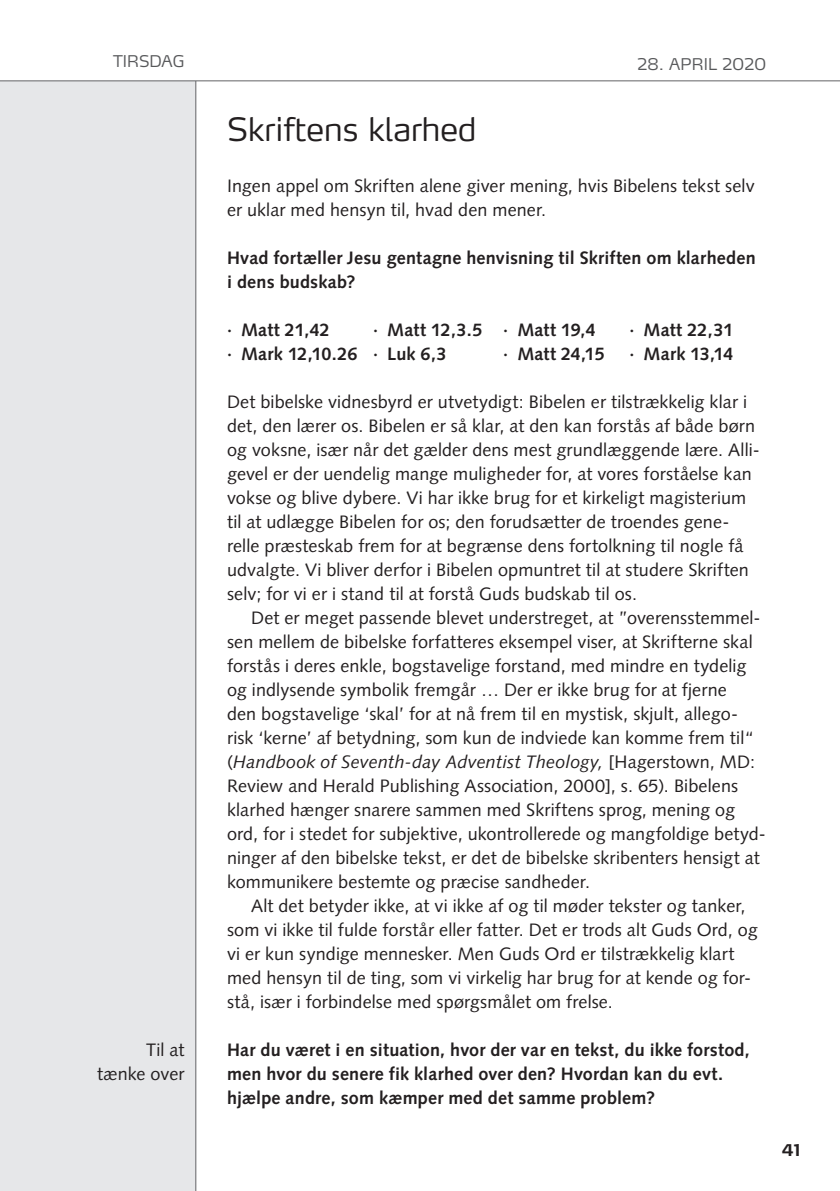
<style>
.page{position:relative;width:840px;height:1191px;background:#fff}
.page>*{position:absolute;margin:0;border:0;box-sizing:border-box;transform-origin:0 0}
.t1{font:300 32px "Max LF";color:#231f20}
.t2{font:18px/24px "Syntax LT Std";letter-spacing:.005em;color:#231f20}
.t3{font:700 18px/24px "Syntax LT Std";letter-spacing:.01em;color:#231f20}
.t4{font:300 16px "Max LF";letter-spacing:.005em;color:#57585a}
.t5{font:700 16px "Max LF";color:#231f20}
.s1{font-style:italic}
</style>
<div class="page">
<div style="left:0;top:0;width:196px;height:1191px;background:#e6e7e9"></div>
<hr style="left:195px;top:0;width:1px;height:1191px;background:#636366">
<div style="left:0;top:0;width:839px;height:81px;background:#fff"></div>
<hr style="left:0;top:80px;width:839px;height:1px;background:#636366">
<p class="t4" style="left:113px;top:51px;width:73px">TIRSDAG</p>
<p class="t2" style="left:97px;top:1038px;width:89px;text-align:right">Til at tænke over</p>
<p class="t4" style="left:637px;top:54px;width:130px">28. APRIL 2020</p>
<h1 class="t1" style="left:227px;top:109px;width:251px">Skriftens klarhed</h1>
<p class="t2" style="left:227px;top:174px;width:529px">Ingen appel om Skriften alene giver mening, hvis Bibelens tekst selv er uklar med hensyn til, hvad den mener.</p>
<p class="t3" style="left:227px;top:246px;width:530px">Hvad fortæller Jesu gentagne henvisning til Skriften om klarheden i dens budskab?</p>
<p class="t3" style="left:227px;top:318px;width:104px">· Matt 21,42</p>
<p class="t3" style="left:373px;top:318px;width:224px">· Matt 12,3.5 · Matt 19,4</p>
<p class="t3" style="left:629px;top:318px;width:105px">· Matt 22,31</p>
<p class="t3" style="left:227px;top:342px;width:221px">· Mark 12,10.26 · Luk 6,3</p>
<p class="t3" style="left:503px;top:342px;width:103px">· Matt 24,15</p>
<p class="t3" style="left:629px;top:342px;width:105px">· Mark 13,14</p>
<p class="t2" style="left:227px;top:390px;width:534px">Det bibelske vidnesbyrd er utvetydigt: Bibelen er tilstrækkelig klar i det, den lærer os. Bibelen er så klar, at den kan forstås af både børn og voksne, især når det gælder dens mest grundlæggende lære. Alli&shy;gevel er der uendelig mange muligheder for, at vores forståelse kan vokse og blive dybere. Vi har ikke brug for et kirkeligt magisterium til at udlægge Bibelen for os; den forudsætter de troendes gene&shy;relle præsteskab frem for at begrænse dens fortolkning til nogle få udvalgte. Vi bliver derfor i Bibelen opmuntret til at studere Skriften selv; for vi er i stand til at forstå Guds budskab til os.</p>
<p class="t2" style="left:227px;top:606px;width:540px;text-indent:24px">Det er meget passende blevet understreget, at ”overensstemmel&shy;sen mellem de bibelske forfatteres eksempel viser, at Skrifterne skal forstås i deres enkle, bogstavelige forstand, med mindre en tydelig og indlysende symbolik fremgår … Der er ikke brug for at fjerne<br>den bogstavelige ‘skal’ for at nå frem til en mystisk, skjult, allego&shy;risk ‘kerne’ af betydning, som kun de indviede kan komme frem til“ (<span class="s1">Handbook of Seventh-day Adventist Theology,</span> [Hagerstown, MD:<br>Review and Herald Publishing Association, 2000], s. 65). Bibelens klarhed hænger snarere sammen med Skriftens sprog, mening og ord, for i stedet for subjektive, ukontrollerede og mangfoldige betyd&shy;ninger af den bibelske tekst, er det de bibelske skribenters hensigt at kommunikere bestemte og præcise sandheder.</p>
<p class="t2" style="left:227px;top:894px;width:532px;text-indent:24px">Alt det betyder ikke, at vi ikke af og til møder tekster og tanker, som vi ikke til fulde forstår eller fatter. Det er trods alt Guds Ord, og vi er kun syndige mennesker. Men Guds Ord er tilstrækkelig klart med hensyn til de ting, som vi virkelig har brug for at kende og for&shy;stå, især i forbindelse med spørgsmålet om frelse.</p>
<p class="t3" style="left:227px;top:1038px;width:524px">Har du været i en situation, hvor der var en tekst, du ikke forstod, men hvor du senere fik klarhed over den? Hvordan kan du evt. hjælpe andre, som kæmper med det samme problem?</p>
<p class="t5" style="left:781px;top:1140px;width:21px">41</p>
</div>
